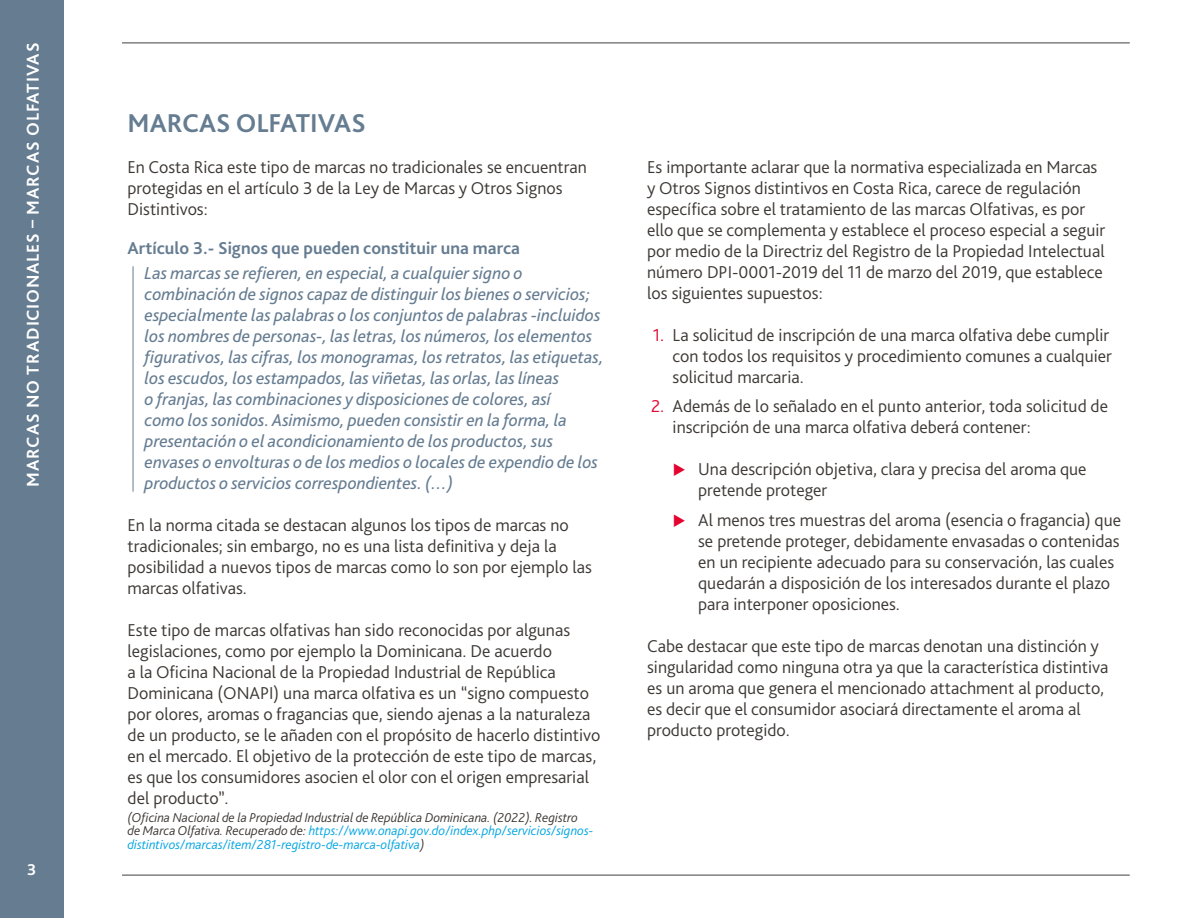
<style>
.page{position:relative;width:1188px;height:918px;background:#fff}
.page>*{position:absolute;margin:0;border:0;box-sizing:border-box;transform-origin:0 0}
.t1{font:700 27px "Bliss Pro";color:#657c91}
.t2{font:300 18px/21px "Bliss Pro";color:#3c3734}
.t3{font:italic 18px/21px "Bliss Pro";color:#657c91}
.t4{font:700 18px "Bliss Pro";color:#657c91}
.t5{font:700 18px "Bliss Pro";letter-spacing:.045em;color:#fff}
.t6{font:700 16.5px "Bliss Pro";color:#fff}
.t7{font:italic 300 13.5px/13.5px "Bliss Pro";color:#3c3734}
.s1{color:#02a5e2}
.s2{color:#e4032e}
</style>
<div class="page">
<hr style="left:122px;top:43px;width:1008px;height:1px;background:#404040">
<hr style="left:122px;top:875px;width:1008px;height:1px;background:#404040">
<div style="left:0;top:0;width:64px;height:918px;background:#657c91"></div>
<hr style="left:133px;top:266px;width:1px;height:226px;background:#657c91">
<p class="t5" style="left:22px;top:487px;width:446px;rotate:-90deg">Marcas No Tradicionales – Marcas Olfativas</p>
<p class="t6" style="left:27px;top:860px;width:11px">3</p>
<h1 class="t1" style="left:128px;top:107px;width:40px">MARCAS</h1>
<h1 class="t1" style="left:236px;top:107px;width:16px">OLFA</h1>
<h1 class="t1" style="left:296px;top:107px;width:29px">TIVAS</h1>
<p class="t2" style="left:128px;top:156px;width:461px">En Costa Rica este tipo de marcas no tradicionales se encuentran protegidas en el artículo 3 de la Ley de Marcas y Otros Signos<br>Distintivos:</p>
<p class="t4" style="left:128px;top:237px;width:394px">Artículo 3.- Signos que pueden constituir una marca</p>
<p class="t3" style="left:145px;top:262px;width:461px">Las marcas se refieren, en especial, a cualquier signo o combinación de signos capaz de distinguir los bienes o servicios; especialmente las palabras o los conjuntos de palabras -incluidos los nombres de personas-, las letras, los números, los elementos figurativos, las cifras, los monogramas, los retratos, las etiquetas, los escudos, los estampados, las viñetas, las orlas, las líneas<br>o franjas, las combinaciones y disposiciones de colores, así<br>como los sonidos. Asimismo, pueden consistir en la forma, la presentación o el acondicionamiento de los productos, sus envases o envolturas o de los medios o locales de expendio de los productos o servicios correspondientes. (…)</p>
<p class="t2" style="left:128px;top:514px;width:466px">En la norma citada se destacan algunos los tipos de marcas no tradicionales; sin embargo, no es una lista definitiva y deja la posibilidad a nuevos tipos de marcas como lo son por ejemplo las marcas olfativas.</p>
<p class="t2" style="left:128px;top:619px;width:474px">Este tipo de marcas olfativas han sido reconocidas por algunas legislaciones, como por ejemplo la Dominicana. De acuerdo<br>a la Oficina Nacional de la Propiedad Industrial de República Dominicana (ONAPI) una marca olfativa es un “signo compuesto por olores, aromas o fragancias que, siendo ajenas a la naturaleza de un producto, se le añaden con el propósito de hacerlo distintivo en el mercado. El objetivo de la protección de este tipo de marcas, es que los consumidores asocien el olor con el origen empresarial del producto”.</p>
<p class="t7" style="left:128px;top:810px;width:467px">(Oficina Nacional de la Propiedad Industrial de República Dominicana. (2022). Registro de Marca Olfativa. Recuperado de: <span class="s1">https://www.onapi.gov.do/index.php/servicios/signos&shy;distintivos/marcas/item/281-registro-de-marca-olfativa</span>)</p>
<p class="t2" style="left:647px;top:156px;width:460px">Es importante aclarar que la normativa especializada en Marcas y Otros Signos distintivos en Costa Rica, carece de regulación específica sobre el tratamiento de las marcas Olfativas, es por ello que se complementa y establece el proceso especial a seguir por medio de la Directriz del Registro de la Propiedad Intelectual número DPI-0001-2019 del 11 de marzo del 2019, que establece los siguientes supuestos:</p>
<p class="t2" style="left:673px;top:324px;width:441px;text-indent:-20px"><span class="s2">1.</span> La solicitud de inscripción de una marca olfativa debe cumplir con todos los requisitos y procedimiento comunes a cualquier solicitud marcaria.</p>
<p class="t2" style="left:673px;top:395px;width:437px;text-indent:-22px"><span class="s2">2.</span> Además de lo señalado en el punto anterior, toda solicitud de inscripción de una marca olfativa deberá contener:</p>
<p class="t2" style="left:698px;top:458px;width:390px">Una descripción objetiva, clara y precisa del aroma que pretende proteger</p>
<p class="t2" style="left:698px;top:509px;width:424px">Al menos tres muestras del aroma (esencia o fragancia) que se pretende proteger, debidamente envasadas o contenidas en un recipiente adecuado para su conservación, las cuales quedarán a disposición de los interesados durante el plazo para interponer oposiciones.</p>
<p class="t2" style="left:647px;top:635px;width:463px">Cabe destacar que este tipo de marcas denotan una distinción y singularidad como ninguna otra ya que la característica distintiva es un aroma que genera el mencionado attachment al producto, es decir que el consumidor asociará directamente el aroma al producto protegido.</p>
</div>
